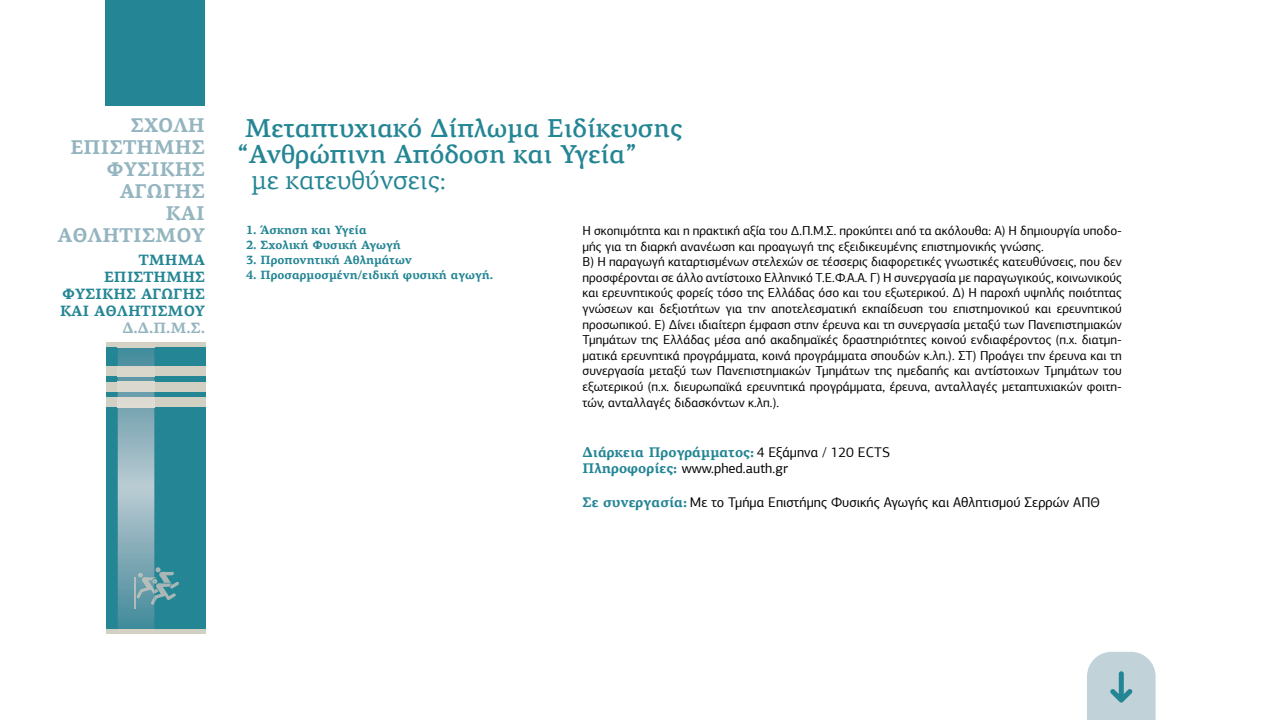
<style>
.page{position:relative;width:1280px;height:720px;background:#fff}
.page>*{position:absolute;margin:0;border:0;box-sizing:border-box;transform-origin:0 0}
.t1{font:500 26px/26px "PF Agora Serif Pro";color:#248594}
.t2{font:26px "PF Agora Serif Pro";color:#248594}
.t3{font:700 20px/22px "PF Agora Serif Pro";color:#94b5c0;text-align:right}
.t4{font:700 15px/17px "PF Agora Serif Pro";color:#248594;text-align:right}
.t5{font:700 15px "PF Agora Serif Pro";color:#94b5c0}
.t6{font:14px "PF Agora Sans Pro";color:#000}
.t7{font:700 14px "PF Agora Serif Pro";color:#248594}
.t8{font:13px/15.6px "PF Agora Sans Pro";color:#000}
.t9{font:700 12px "PF Agora Serif Pro";color:#248594}
.s1{font-family:"PF Agora Sans Pro";font-weight:400;color:#000}
.s2{font-family:"PF Agora Serif Pro";font-weight:700;color:#248594}
</style>
<div class="page">
<div style="left:106px;top:0;width:99px;height:106px;background:#248594"></div>
<div style="left:106px;top:343px;width:100px;height:291px;background:#248594"></div>
<div style="left:106px;top:629px;width:100px;height:5px;background:#d2cfc3"></div>
<div style="left:106px;top:366px;width:100px;height:10px;background:#d2cfc3"></div>
<div style="left:106px;top:382px;width:100px;height:10px;background:#d2cfc3"></div>
<div style="left:106px;top:397px;width:100px;height:10px;background:#d2cfc3"></div>
<hr style="left:106px;top:343px;width:100px;height:4px;background:#d2cfc3">
<img style="left:118px;top:347px;width:36px;height:282px">
<img style="left:118px;top:366px;width:36px;height:10px">
<img style="left:118px;top:382px;width:36px;height:10px">
<img style="left:118px;top:397px;width:36px;height:10px">
<img style="left:136px;top:577px;width:2px;height:22px">
<svg style="left:138px;top:567px;width:41px;height:38px"></svg>
<img style="left:134px;top:577px;width:1px;height:31px">
<svg style="left:1087px;top:652px;width:69px;height:68px"></svg>
<h2 class="t3" style="left:57px;top:115px;width:149px">ΣΧΟΛΗ<br>ΕΠΙΣΤΗΜΗΣ<br>ΦΥΣΙΚΗΣ<br>ΑΓΩΓΗΣ<br>ΚΑΙ<br>ΑΘΛΗΤΙΣΜΟΥ</h2>
<p class="t4" style="left:60px;top:252px;width:146px">ΤΜΗΜΑ<br>ΕΠΙΣΤΗΜΗΣ<br>ΦΥΣΙΚΗΣ ΑΓΩΓΗΣ<br>ΚΑΙ ΑΘΛΗΤΙΣΜΟΥ</p>
<p class="t5" style="left:122px;top:319px;width:84px">Δ.Δ.Π.Μ.Σ.</p>
<h1 class="t1" style="left:237px;top:115px;width:447px;text-indent:8px">Μεταπτυχιακό Δίπλωμα Ειδίκευσης “Ανθρώπινη Απόδοση και Υγεία”</h1>
<h1 class="t2" style="left:252px;top:165px;width:195px">με κατευθύνσεις:</h1>
<p class="t9" style="left:246px;top:223px;width:122px">1. Άσκηση και Υγεία</p>
<p class="t9" style="left:246px;top:238px;width:156px">2. Σχολική Φυσική Αγωγή</p>
<p class="t9" style="left:246px;top:253px;width:167px">3. Προπονητική Αθλημάτων</p>
<p class="t9" style="left:246px;top:268px;width:249px">4. Προσαρμοσμένη/ειδική φυσική αγωγή.</p>
<p class="t8" style="left:582px;top:223px;width:541px">Η σκοπιμότητα και η πρακτική αξία του Δ.Π.Μ.Σ. προκύπτει από τα ακόλουθα: Α) Η δημιουργία υποδο&shy;μής για τη διαρκή ανανέωση και προαγωγή της εξειδικευμένης επιστημονικής γνώσης.<br>Β) Η παραγωγή καταρτισμένων στελεχών σε τέσσερις διαφορετικές γνωστικές κατευθύνσεις, που δεν προσφέρονται σε άλλο αντίστοιχο Ελληνικό Τ.Ε.Φ.Α.Α. Γ) Η συνεργασία με παραγωγικούς, κοινωνικούς και ερευνητικούς φορείς τόσο της Ελλάδας όσο και του εξωτερικού. Δ) Η παροχή υψηλής ποιότητας γνώσεων και δεξιοτήτων για την αποτελεσματική εκπαίδευση του επιστημονικού και ερευνητικού προσωπικού. Ε) Δίνει ιδιαίτερη έμφαση στην έρευνα και τη συνεργασία μεταξύ των Πανεπιστημιακών Τμημάτων της Ελλάδας μέσα από ακαδημαϊκές δραστηριότητες κοινού ενδιαφέροντος (π.χ. διατμη&shy;ματικά ερευνητικά προγράμματα, κοινά προγράμματα σπουδών κ.λπ.). ΣΤ) Προάγει την έρευνα και τη συνεργασία μεταξύ των Πανεπιστημιακών Τμημάτων της ημεδαπής και αντίστοιχων Τμημάτων του εξωτερικού (π.χ. διευρωπαϊκά ερευνητικά προγράμματα, έρευνα, ανταλλαγές μεταπτυχιακών φοιτη&shy;τών, ανταλλαγές διδασκόντων κ.λπ.).</p>
<p class="t7" style="left:582px;top:443px;width:309px">Διάρκεια Προγράμματος: <span class="s1">4 Εξάμηνα / 120 ECTS</span></p>
<p class="t6" style="left:583px;top:460px;width:207px"><span class="s2">Πληροφορίες:</span> www.phed.auth.gr</p>
<p class="t6" style="left:583px;top:494px;width:519px"><span class="s2">Σε συνεργασία:</span> Με το Τμήμα Επιστήμης Φυσικής Αγωγής και Αθλητισμού Σερρών ΑΠΘ</p>
</div>
